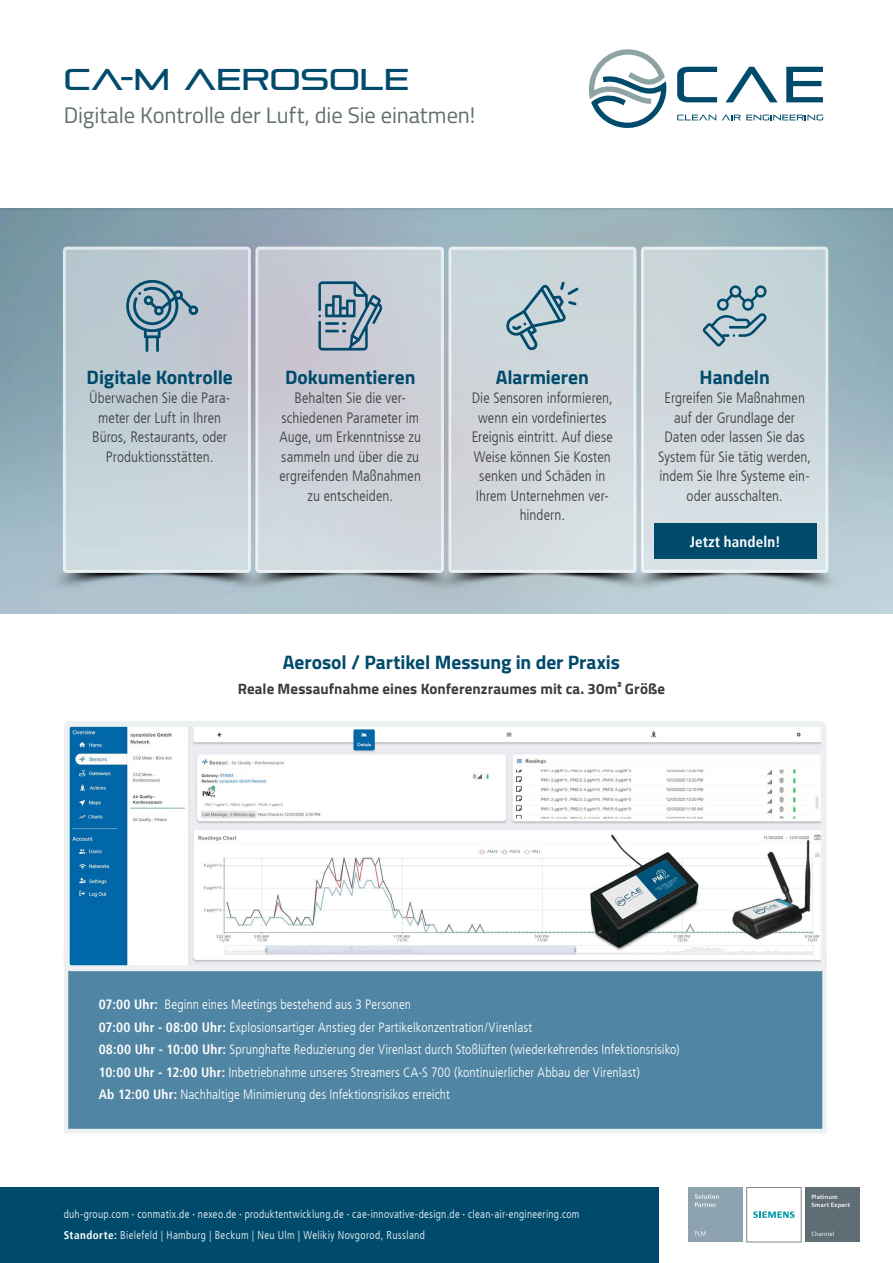
<style>
.page{position:relative;width:893px;height:1263px;background:#fff}
.page>*{position:absolute;margin:0;border:0;box-sizing:border-box;transform-origin:0 0}
.t1{font:30px "Pirulen Rg";letter-spacing:.005em;color:#004b6c}
.t2{font:22.5px "Titillium";letter-spacing:-.005em;color:#616f70}
.t3{font:700 19.5px "Titillium Web";color:#004b6c}
.t4{font:300 condensed 15px/19.5px "Frutiger";color:#3c3c3b;text-align:center}
.t5{font:700 15px "Titillium Web";letter-spacing:.005em;color:#3c3c3b}
.t6{font:700 condensed 15px "Frutiger";letter-spacing:.01em;color:#fff}
.t7{font:300 condensed 13.5px/22.5px "Frutiger";letter-spacing:.005em;color:#fff}
.t8{font:300 condensed 11.25px/20.1px "Frutiger";letter-spacing:.025em;color:#fff}
.t9{font:700 6.15px/8.1px "Siemens Sans";letter-spacing:.015em;color:#fff}
.t10{font:6.15px "Siemens Sans";letter-spacing:.015em;color:#fff}
.s1{font-weight:700}
.s2{font-weight:400}
</style>
<div class="page">
<svg style="left:589px;top:49px;width:77px;height:79px"></svg>
<svg style="left:677px;top:67px;width:40px;height:35px"></svg>
<svg style="left:725px;top:67px;width:53px;height:35px"></svg>
<svg style="left:786px;top:67px;width:37px;height:35px"></svg>
<svg style="left:677px;top:115px;width:39px;height:5px"></svg>
<svg style="left:722px;top:115px;width:101px;height:5px"></svg>
<div style="left:0;top:1187px;width:659px;height:76px;background:#004b6c"></div>
<div style="left:688px;top:1187px;width:55px;height:55px;background:#8da3b0"></div>
<svg style="left:695px;top:1194px;width:24px;height:13px"></svg>
<svg style="left:695px;top:1231px;width:10px;height:4px"></svg>
<div style="left:805px;top:1187px;width:55px;height:55px;background:#5f6d75"></div>
<svg style="left:753px;top:1211px;width:42px;height:7px"></svg>
<div style="left:746px;top:1187px;width:55px;height:55px;border:1px solid #878787"></div>
<div style="left:64px;top:947px;width:763px;height:186px;background:#5085a3;border:4px solid #edf0f1"></div>
<img style="left:71px;top:728px;width:749px;height:236px">
<div style="left:64px;top:721px;width:763px;height:250px;border:6px solid #edf0f1;border-radius:4px"></div>
<img style="left:0;top:208px;width:893px;height:406px">
<svg style="left:126px;top:280px;width:73px;height:72px;background:#92abb9"></svg>
<svg style="left:318px;top:281px;width:64px;height:69px;background:#8da3b5"></svg>
<svg style="left:702px;top:285px;width:65px;height:61px;background:#9eb7c2"></svg>
<svg style="left:505px;top:282px;width:73px;height:69px;background:#a8bdc6"></svg>
<div style="left:654px;top:523px;width:162px;height:36px;background:#004b6c"></div>
<h1 class="t1" style="left:64px;top:61px;width:347px">CA-M AEROSOLE</h1>
<h2 class="t2" style="left:64px;top:98px;width:413px">Digitale Kontrolle der Luft, die Sie einatmen!</h2>
<h3 class="t3" style="left:87px;top:362px;width:148px">Digitale Kontrolle</h3>
<p class="t4" style="left:89px;top:389px;width:143px">Überwachen Sie die Para&shy;meter der Luft in Ihren<br>Büros, Restaurants, oder<br>Produktionsstätten.</p>
<h3 class="t3" style="left:285px;top:362px;width:132px">Dokumentieren</h3>
<p class="t4" style="left:280px;top:389px;width:143px">Behalten Sie die ver&shy;schiedenen Parameter im<br>Auge, um Erkenntnisse zu sammeln und über die zu ergreifenden Maßnahmen zu entscheiden.</p>
<h3 class="t3" style="left:496px;top:362px;width:95px">Alarmieren</h3>
<p class="t4" style="left:472px;top:389px;width:143px">Die Sensoren informieren, wenn ein vordefiniertes<br>Ereignis eintritt. Auf diese<br>Weise können Sie Kosten senken und Schäden in<br>Ihrem Unternehmen ver&shy;hindern.</p>
<h3 class="t3" style="left:700px;top:362px;width:72px">Handeln</h3>
<p class="t4" style="left:658px;top:389px;width:154px">Ergreifen Sie Maßnahmen auf der Grundlage der<br>Daten oder lassen Sie das<br>System für Sie tätig werden, indem Sie Ihre Systeme ein&shy;oder ausschalten.</p>
<p class="t6" style="left:690px;top:533px;width:92px">Jetzt handeln!</p>
<h3 class="t3" style="left:283px;top:647px;width:339px">Aerosol / Partikel Messung in der Praxis</h3>
<p class="t5" style="left:238px;top:677px;width:429px">Reale Messaufnahme eines Konferenzraumes mit ca. 30m² Größe</p>
<p class="t7" style="left:99px;top:994px;width:582px"><span class="s1">07:00 Uhr:</span> Beginn eines Meetings bestehend aus 3 Personen<br><span class="s1">07:00 Uhr - 08:00 Uhr:</span> Explosionsartiger Anstieg der Partikelkonzentration/Virenlast<br><span class="s1">08:00 Uhr - 10:00 Uhr:</span> Sprunghafte Reduzierung der Virenlast durch Stoßlüften (wiederkehrendes Infektionsrisiko)<br><span class="s1">10:00 Uhr - 12:00 Uhr:</span> Inbetriebnahme unseres Streamers CA-S 700 (kontinuierlicher Abbau der Virenlast)<br><span class="s1">Ab 12:00 Uhr:</span> Nachhaltige Minimierung des Infektionsrisikos erreicht</p>
<p class="t8" style="left:64px;top:1204px;width:517px">duh-group.com <span class="s2">·</span> conmatix.de <span class="s2">·</span> nexeo.de <span class="s2">·</span> produktentwicklung.de <span class="s2">·</span> cae-innovative-design.de <span class="s2">·</span> clean-air-engineering.com<br><span class="s1">Standorte:</span> Bielefeld | Hamburg | Beckum | Neu Ulm | Welikiy Novgorod, Russland</p>
<p class="t9" style="left:811px;top:1192px;width:40px">Platinum<br>Smart Expert</p>
<p class="t10" style="left:811px;top:1230px;width:24px">Channel</p>
</div>
